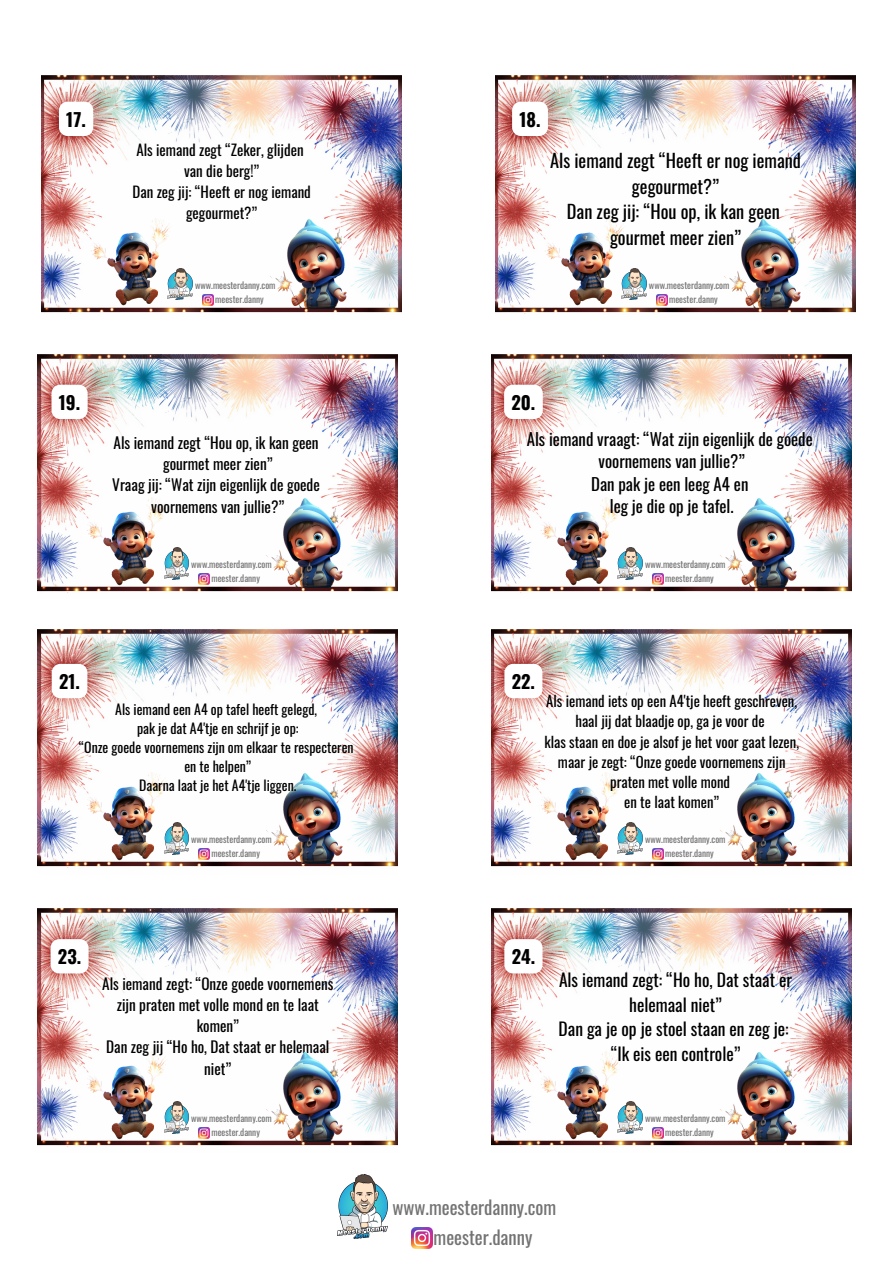
<style>
.page{position:relative;width:893px;height:1264px;background:#fff}
.page>*{position:absolute;margin:0;border:0;box-sizing:border-box;transform-origin:0 0}
.t1{font:18.75px "Oswald";color:#737373}
.t2{font:18.3px/25.5px "Oswald";color:#000;text-align:center}
.t3{font:700 18.3px "Oswald";color:#000}
.t4{font:17.55px/24.5px "Oswald";color:#000;text-align:center}
.t5{font:16.8px "Oswald";color:#000}
.t6{font:15.3px "Oswald";color:#000}
.t7{font:15.15px/21.1px "Oswald";color:#000;text-align:center}
.t8{font:15px/20.9px "Oswald";color:#000;text-align:center}
.t9{font:14.7px/20.2px "Oswald";color:#000;text-align:center}
.t10{font:13.8px "Oswald";color:#000}
.t11{font:9.15px "Oswald";color:#737373}
</style>
<div class="page">
<img style="left:495px;top:75px;width:360px;height:239px">
<img style="left:633px;top:268px;width:13px;height:32px">
<svg style="left:656px;top:294px;width:11px;height:11px"></svg>
<img style="left:541px;top:218px;width:92px;height:93px">
<img style="left:714px;top:218px;width:107px;height:90px">
<img style="left:42px;top:75px;width:360px;height:239px">
<img style="left:179px;top:268px;width:14px;height:32px">
<svg style="left:202px;top:294px;width:12px;height:11px"></svg>
<img style="left:87px;top:218px;width:92px;height:93px">
<img style="left:260px;top:218px;width:107px;height:90px">
<img style="left:491px;top:354px;width:360px;height:239px">
<img style="left:629px;top:547px;width:13px;height:32px">
<svg style="left:652px;top:573px;width:11px;height:11px"></svg>
<img style="left:537px;top:497px;width:92px;height:93px">
<img style="left:710px;top:497px;width:107px;height:90px">
<img style="left:38px;top:354px;width:360px;height:239px">
<img style="left:176px;top:547px;width:13px;height:32px">
<svg style="left:198px;top:573px;width:12px;height:11px"></svg>
<img style="left:83px;top:497px;width:93px;height:93px">
<img style="left:256px;top:497px;width:107px;height:90px">
<img style="left:491px;top:630px;width:360px;height:238px">
<img style="left:629px;top:822px;width:13px;height:32px">
<svg style="left:652px;top:848px;width:11px;height:11px"></svg>
<img style="left:537px;top:773px;width:92px;height:92px">
<img style="left:710px;top:773px;width:107px;height:90px">
<img style="left:38px;top:630px;width:360px;height:238px">
<img style="left:176px;top:822px;width:13px;height:32px">
<svg style="left:198px;top:848px;width:12px;height:11px"></svg>
<img style="left:83px;top:773px;width:93px;height:92px">
<img style="left:256px;top:773px;width:107px;height:90px">
<img style="left:491px;top:908px;width:360px;height:239px">
<img style="left:629px;top:1101px;width:13px;height:32px">
<svg style="left:652px;top:1127px;width:11px;height:11px"></svg>
<img style="left:537px;top:1051px;width:92px;height:93px">
<img style="left:710px;top:1051px;width:107px;height:90px">
<img style="left:38px;top:908px;width:360px;height:239px">
<img style="left:176px;top:1101px;width:13px;height:32px">
<svg style="left:198px;top:1127px;width:12px;height:11px"></svg>
<img style="left:83px;top:1051px;width:93px;height:93px">
<img style="left:256px;top:1051px;width:107px;height:90px">
<img style="left:337px;top:1174px;width:50px;height:64px">
<img style="left:411px;top:1227px;width:21px;height:20px">
<svg style="left:59px;top:102px;width:34px;height:34px"></svg>
<svg style="left:512px;top:102px;width:36px;height:34px"></svg>
<svg style="left:51px;top:384px;width:37px;height:35px"></svg>
<svg style="left:504px;top:384px;width:38px;height:35px"></svg>
<svg style="left:52px;top:664px;width:35px;height:34px"></svg>
<svg style="left:504px;top:664px;width:38px;height:34px"></svg>
<svg style="left:51px;top:939px;width:38px;height:34px"></svg>
<svg style="left:504px;top:939px;width:38px;height:34px"></svg>
<p class="t3" style="left:66px;top:105px;width:21px">17.</p>
<p class="t3" style="left:519px;top:105px;width:23px">18.</p>
<p class="t8" style="left:136px;top:139px;width:169px">Als iemand zegt “Zeker, glijden</p>
<p class="t8" style="left:184px;top:160px;width:77px">van die berg!”</p>
<p class="t8" style="left:132px;top:181px;width:180px">Dan zeg jij: “Heeft er nog iemand gegourmet?”</p>
<p class="t2" style="left:550px;top:147px;width:252px">Als iemand zegt “Heeft er nog iemand gegourmet?”</p>
<p class="t2" style="left:567px;top:198px;width:214px">Dan zeg jij: “Hou op, ik kan geen</p>
<p class="t2" style="left:610px;top:224px;width:133px">gourmet meer zien”</p>
<p class="t11" style="left:195px;top:278px;width:82px">www.meesterdanny.com</p>
<p class="t11" style="left:215px;top:292px;width:50px">meester.danny</p>
<p class="t11" style="left:649px;top:278px;width:82px">www.meesterdanny.com</p>
<p class="t11" style="left:669px;top:292px;width:50px">meester.danny</p>
<p class="t3" style="left:59px;top:388px;width:23px">19.</p>
<p class="t3" style="left:511px;top:388px;width:25px">20.</p>
<p class="t6" style="left:113px;top:430px;width:207px">Als iemand zegt “Hou op, ik kan geen</p>
<p class="t6" style="left:163px;top:451px;width:111px">gourmet meer zien”</p>
<p class="t6" style="left:112px;top:473px;width:209px">Vraag jij: “Wat zijn eigenlijk de goede</p>
<p class="t6" style="left:151px;top:494px;width:135px">voornemens van jullie?”</p>
<p class="t11" style="left:191px;top:557px;width:82px">www.meesterdanny.com</p>
<p class="t11" style="left:211px;top:571px;width:50px">meester.danny</p>
<p class="t5" style="left:526px;top:426px;width:287px">Als iemand vraagt: “Wat zijn eigenlijk de goede</p>
<p class="t5" style="left:598px;top:448px;width:148px">voornemens van jullie?”</p>
<p class="t5" style="left:591px;top:471px;width:159px">Dan pak je een leeg A4 en</p>
<p class="t5" style="left:609px;top:493px;width:125px">leg je die op je tafel.</p>
<p class="t11" style="left:645px;top:557px;width:82px">www.meesterdanny.com</p>
<p class="t11" style="left:665px;top:571px;width:50px">meester.danny</p>
<p class="t3" style="left:59px;top:667px;width:23px">21.</p>
<p class="t3" style="left:511px;top:667px;width:25px">22.</p>
<p class="t10" style="left:115px;top:698px;width:203px">Als iemand een A4 op tafel heeft gelegd,</p>
<p class="t10" style="left:137px;top:717px;width:163px">pak je dat A4'tje en schrijf je op:</p>
<p class="t10" style="left:79px;top:736px;width:276px">“Onze goede voornemens zijn om elkaar te respecteren</p>
<p class="t10" style="left:184px;top:755px;width:68px">en te helpen”</p>
<p class="t10" style="left:139px;top:774px;width:159px">Daarna laat je het A4'tje liggen.</p>
<p class="t11" style="left:191px;top:832px;width:82px">www.meesterdanny.com</p>
<p class="t11" style="left:211px;top:846px;width:50px">meester.danny</p>
<p class="t9" style="left:546px;top:690px;width:252px">Als iemand iets op een A4'tje heeft geschreven, haal jij dat blaadje op, ga je voor de</p>
<p class="t9" style="left:544px;top:731px;width:256px">klas staan en doe je alsof je het voor gaat lezen, maar je zegt: “Onze goede voornemens zijn praten met volle mond</p>
<p class="t9" style="left:624px;top:791px;width:96px">en te laat komen”</p>
<p class="t11" style="left:645px;top:832px;width:82px">www.meesterdanny.com</p>
<p class="t11" style="left:665px;top:846px;width:50px">meester.danny</p>
<p class="t3" style="left:58px;top:942px;width:25px">23.</p>
<p class="t3" style="left:511px;top:942px;width:25px">24.</p>
<p class="t7" style="left:102px;top:972px;width:233px">Als iemand zegt: “Onze goede voornemens zijn praten met volle mond en te laat komen”</p>
<p class="t7" style="left:106px;top:1036px;width:225px">Dan zeg jij “Ho ho, Dat staat er helemaal niet”</p>
<p class="t11" style="left:191px;top:1111px;width:82px">www.meesterdanny.com</p>
<p class="t11" style="left:211px;top:1125px;width:50px">meester.danny</p>
<p class="t4" style="left:559px;top:967px;width:234px">Als iemand zegt: “Ho ho, Dat staat er helemaal niet”</p>
<p class="t4" style="left:558px;top:1016px;width:231px">Dan ga je op je stoel staan en zeg je:</p>
<p class="t4" style="left:610px;top:1040px;width:131px">“Ik eis een controle”</p>
<p class="t11" style="left:645px;top:1111px;width:82px">www.meesterdanny.com</p>
<p class="t11" style="left:665px;top:1125px;width:50px">meester.danny</p>
<p class="t1" style="left:392px;top:1192px;width:165px">www.meesterdanny.com</p>
<p class="t1" style="left:433px;top:1222px;width:100px">meester.danny</p>
</div>
